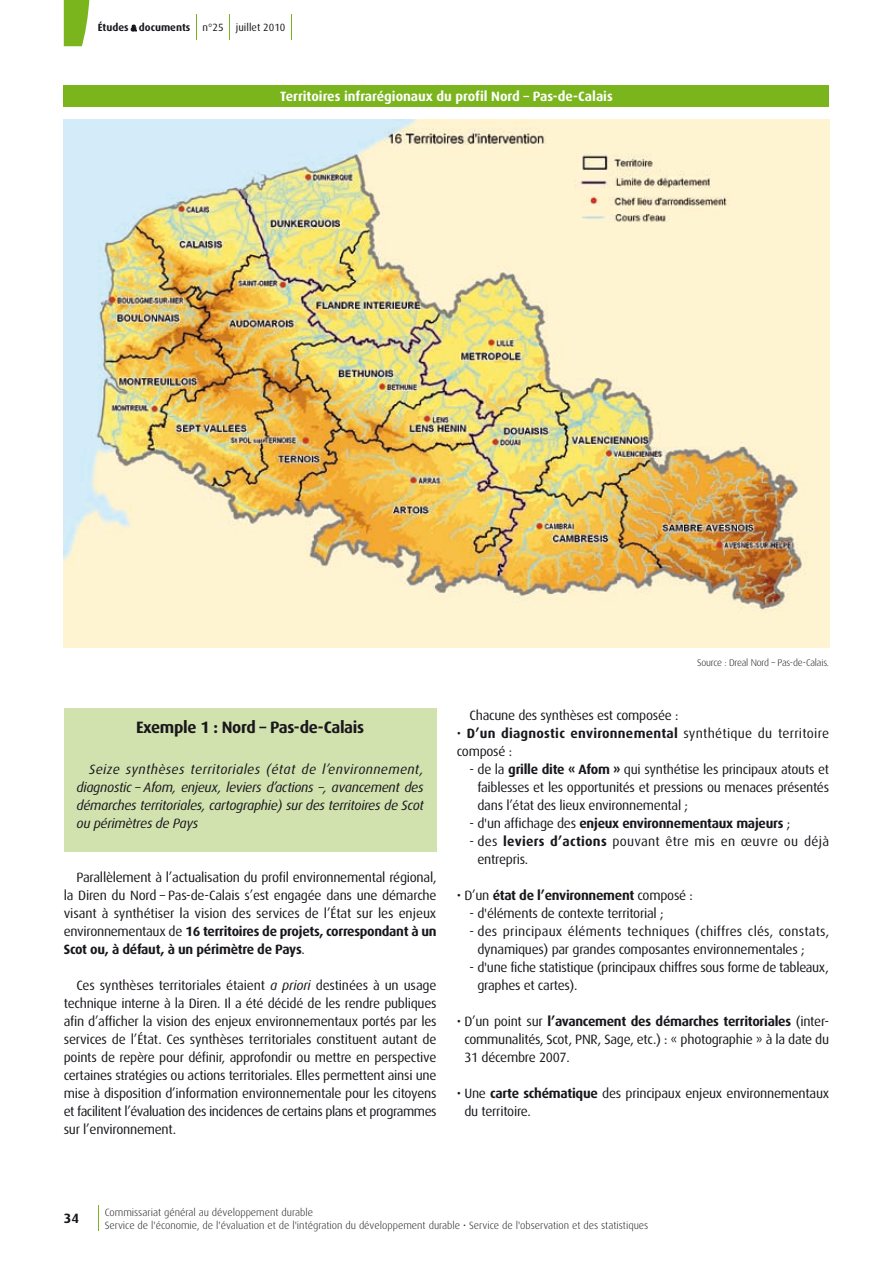
<style>
.page{position:relative;width:893px;height:1263px;background:#fff}
.page>*{position:absolute;margin:0;border:0;box-sizing:border-box;transform-origin:0 0}
.t1{font:700 16.5px "Dax OT";letter-spacing:-.02em;color:#1a171c}
.t2{font:13.5px/18px "Dax OT";letter-spacing:-.02em;color:#1a171c;text-align:justify}
.t3{font:italic 13.5px/18px "Dax OT";letter-spacing:-.02em;color:#1a171c;text-align:justify}
.t4{font:700 13.5px "Dax OT";letter-spacing:-.02em;color:#1a171c}
.t5{font:13.5px/18px "Dax OT";letter-spacing:.02em;color:#1a171c}
.t6{font:700 13.5px "Dax OT";color:#fff}
.t7{font:300 10.5px/12.6px "Dax";color:#1a171c}
.t8{font:700 10.5px "Dax OT";color:#1a171c}
.t9{font:300 9.75px "Dax";letter-spacing:-.02em;color:#1a171c}
.s1{font-family:"Liberation Mono";font-size:9px}
.s2{font-weight:400}
.s3{font-weight:700}
.s4{font-style:italic}
</style>
<div class="page">
<svg style="left:64px;top:0;width:26px;height:46px"></svg>
<svg style="left:98px;top:1205px;width:1px;height:26px"></svg>
<svg style="left:131px;top:25px;width:6px;height:6px"></svg>
<svg style="left:196px;top:15px;width:1px;height:25px"></svg>
<svg style="left:229px;top:15px;width:1px;height:25px"></svg>
<svg style="left:291px;top:15px;width:1px;height:25px"></svg>
<div style="left:64px;top:85px;width:765px;height:21px;background:#7ab51d"></div>
<img style="left:64px;top:119px;width:765px;height:529px">
<div style="left:64px;top:708px;width:373px;height:144px;background:#d1e2af"></div>
<p class="t8" style="left:98px;top:21px;width:189px">Études <span class="s1">&amp;</span> documents <span class="s2">n°25 juillet 2010</span></p>
<p class="t6" style="left:280px;top:89px;width:334px">Territoires infrarégionaux du profil Nord – Pas-de-Calais</p>
<p class="t9" style="left:697px;top:657px;width:133px">Source : Dreal Nord – Pas-de-Calais.</p>
<p class="t1" style="left:136px;top:718px;width:230px">Exemple 1 : Nord – Pas-de-Calais</p>
<p class="t3" style="left:77px;top:760px;width:349px;text-indent:13px">Seize synthèses territoriales (état de l’environnement, diagnostic – Afom, enjeux, leviers d’actions –, avancement des démarches territoriales, cartographie) sur des territoires de Scot ou périmètres de Pays</p>
<p class="t2" style="left:64px;top:868px;width:374px;text-indent:13px">Parallèlement à l’actualisation du profil environnemental régional, la Diren du Nord – Pas-de-Calais s’est engagée dans une démarche visant à synthétiser la vision des services de l’État sur les enjeux environnementaux de <span class="s3">1 6 territoires de projets, correspondant à un Scot ou, à défaut, à un périmètre de Pays</span>.</p>
<p class="t2" style="left:64px;top:976px;width:374px;text-indent:13px">Ces synthèses territoriales étaient <span class="s4">a priori</span> destinées à un usage technique interne à la Diren. Il a été décidé de les rendre publiques afin d’afficher la vision des enjeux environnementaux portés par les services de l’État. Ces synthèses territoriales constituent autant de points de repère pour définir, approfondir ou mettre en perspective certaines stratégies ou actions territoriales. Elles permettent ainsi une mise à disposition d’information environnementale pour les citoyens et facilitent l’évaluation des incidences de certains plans et programmes sur l’environnement.</p>
<p class="t2" style="left:470px;top:706px;width:210px">Chacune des synthèses est composée :</p>
<p class="t2" style="left:457px;top:724px;width:374px">• <span class="s3">D’un diagnostic environnemental</span> synthétique du territoire composé :</p>
<p class="t2" style="left:477px;top:760px;width:353px;text-indent:-8px">- de la <span class="s3">grille dite « Afom »</span> qui synthétise les principaux atouts et faiblesses et les opportunités et pressions ou menaces présentés dans l’état des lieux environnemental ;</p>
<p class="t4" style="left:470px;top:816px;width:322px"><span class="s2">- d'un affichage des</span> enjeux environnementaux majeurs <span class="s2">;</span></p>
<p class="t5" style="left:477px;top:832px;width:353px;text-indent:-8px">- des <span class="s3">leviers d’actions</span> pouvant être mis en œuvre ou déjà entrepris.</p>
<p class="t4" style="left:457px;top:888px;width:237px"><span class="s2">• D’un</span> état de l’environnement <span class="s2">composé :</span></p>
<p class="t2" style="left:470px;top:904px;width:195px">- d'éléments de contexte territorial ;</p>
<p class="t2" style="left:477px;top:922px;width:353px;text-indent:-8px">- des principaux éléments techniques (chiffres clés, constats, dynamiques) par grandes composantes environnementales ;</p>
<p class="t2" style="left:477px;top:958px;width:353px;text-indent:-8px">- d'une fiche statistique (principaux chiffres sous forme de tableaux, graphes et cartes).</p>
<p class="t2" style="left:464px;top:1012px;width:366px;text-indent:-8px">• D’un point sur <span class="s3">l’avancement des démarches territoriales</span> (inter&shy;communalités, Scot, PNR, Sage, etc.) : « photographie » à la date du 31 décembre 2007.</p>
<p class="t2" style="left:464px;top:1084px;width:366px;text-indent:-8px">• Une <span class="s3">carte schématique</span> des principaux enjeux environnementaux du territoire.</p>
<p class="t4" style="left:64px;top:1211px;width:17px">34</p>
<p class="t7" style="left:105px;top:1206px;width:545px">Commissariat général au développement durable<br>Service de l'économie, de l'évaluation et de l'intégration du développement durable • Service de l'observation et des statistiques</p>
</div>
